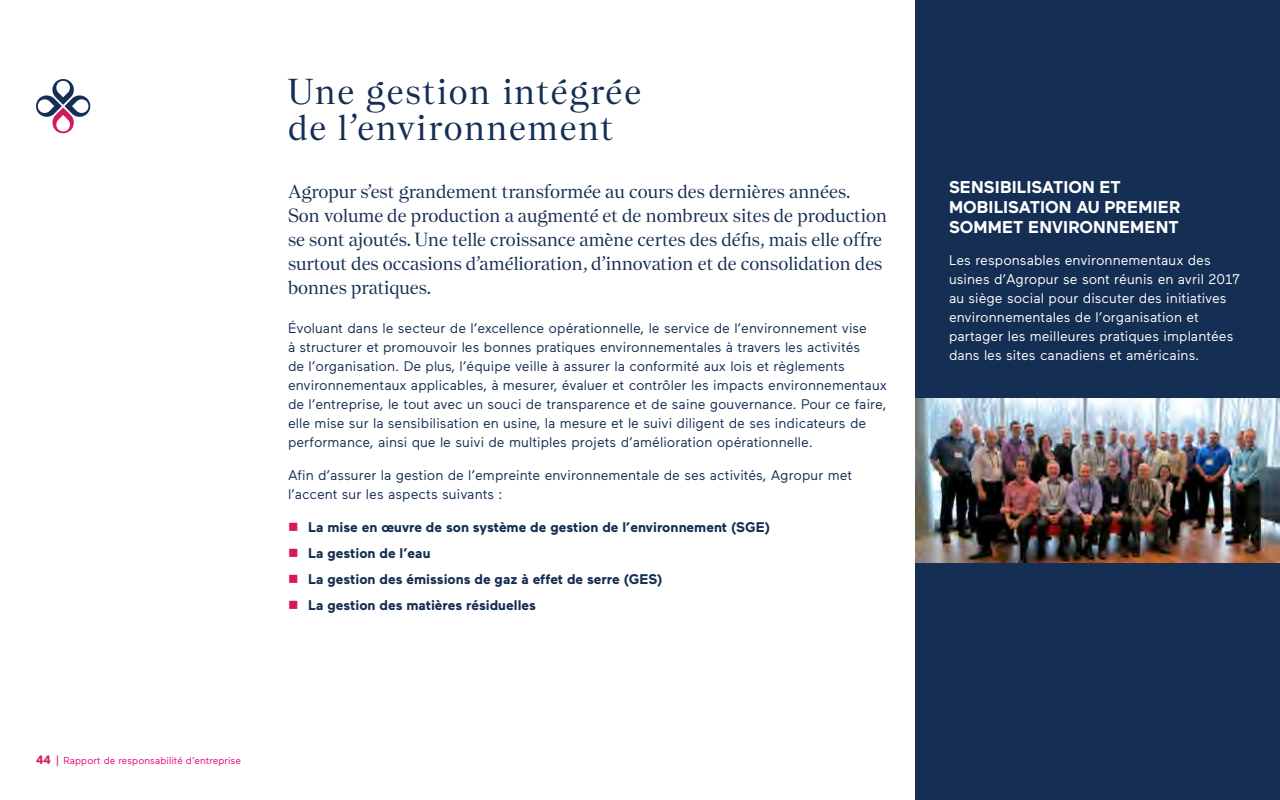
<style>
.page{position:relative;width:1280px;height:800px;background:#fff}
.page>*{position:absolute;margin:0;border:0;box-sizing:border-box;transform-origin:0 0}
.t1{font:36px/36px "Nantes";letter-spacing:.05em;color:#152e53}
.t2{font:19px/24px "Nantes";color:#152e53}
.t3{font:700 17px/20px "Maax";color:#fff}
.t4{font:14px/19px "Maax";color:#152e53}
.t5{font:14px/19px "Maax";color:#fff}
.t6{font:700 14px "Maax";color:#152e53}
.t7{font:10px "Maax";color:#e40375}
.s1{color:#d61861}
.s2{font-weight:700;font-size:12.1px;color:#d61861}
.s3{font-size:12.1px;color:#d61861}
</style>
<div class="page">
<div style="left:915px;top:0;width:365px;height:800px;background:#152e53"></div>
<svg style="left:36px;top:79px;width:55px;height:55px"></svg>
<img style="left:915px;top:399px;width:365px;height:164px">
<h1 class="t1" style="left:288px;top:75px;width:355px">Une gestion intégrée de l’environnement</h1>
<p class="t2" style="left:288px;top:180px;width:600px">Agropur s’est grandement transformée au cours des dernières années.<br>Son volume de production a augmenté et de nombreux sites de production se sont ajoutés. Une telle croissance amène certes des défis, mais elle offre surtout des occasions d’amélioration, d’innovation et de consolidation des bonnes pratiques.</p>
<p class="t4" style="left:288px;top:319px;width:601px">Évoluant dans le secteur de l’excellence opérationnelle, le service de l’environnement vise<br>à structurer et promouvoir les bonnes pratiques environnementales à travers les activités<br>de l’organisation. De plus, l’équipe veille à assurer la conformité aux lois et règlements environnementaux applicables, à mesurer, évaluer et contrôler les impacts environnementaux de l’entreprise, le tout avec un souci de transparence et de saine gouvernance. Pour ce faire, elle mise sur la sensibilisation en usine, la mesure et le suivi diligent de ses indicateurs de performance, ainsi que le suivi de multiples projets d’amélioration opérationnelle.</p>
<p class="t4" style="left:288px;top:466px;width:566px">Afin d’assurer la gestion de l’empreinte environnementale de ses activités, Agropur met l’accent sur les aspects suivants :</p>
<p class="t6" style="left:288px;top:520px;width:484px"><span class="s1">■</span> La mise en œuvre de son système de gestion de l’environnement (SGE)</p>
<p class="t6" style="left:288px;top:546px;width:144px"><span class="s1">■</span> La gestion de l’eau</p>
<p class="t6" style="left:288px;top:572px;width:376px"><span class="s1">■</span> La gestion des émissions de gaz à effet de serre (GES)</p>
<p class="t6" style="left:288px;top:598px;width:249px"><span class="s1">■</span> La gestion des matières résiduelles</p>
<p class="t7" style="left:36px;top:755px;width:206px"><span class="s2">44</span> <span class="s3">|</span> Rapport de responsabilité d’entreprise</p>
<p class="t3" style="left:949px;top:178px;width:233px">SENSIBILISATION ET<br>MOBILISATION AU PREMIER<br>SOMMET ENVIRONNEMENT</p>
<p class="t5" style="left:949px;top:251px;width:292px">Les responsables environnementaux des usines d’Agropur se sont réunis en avril 2017 au siège social pour discuter des initiatives environnementales de l’organisation et partager les meilleures pratiques implantées dans les sites canadiens et américains.</p>
</div>
